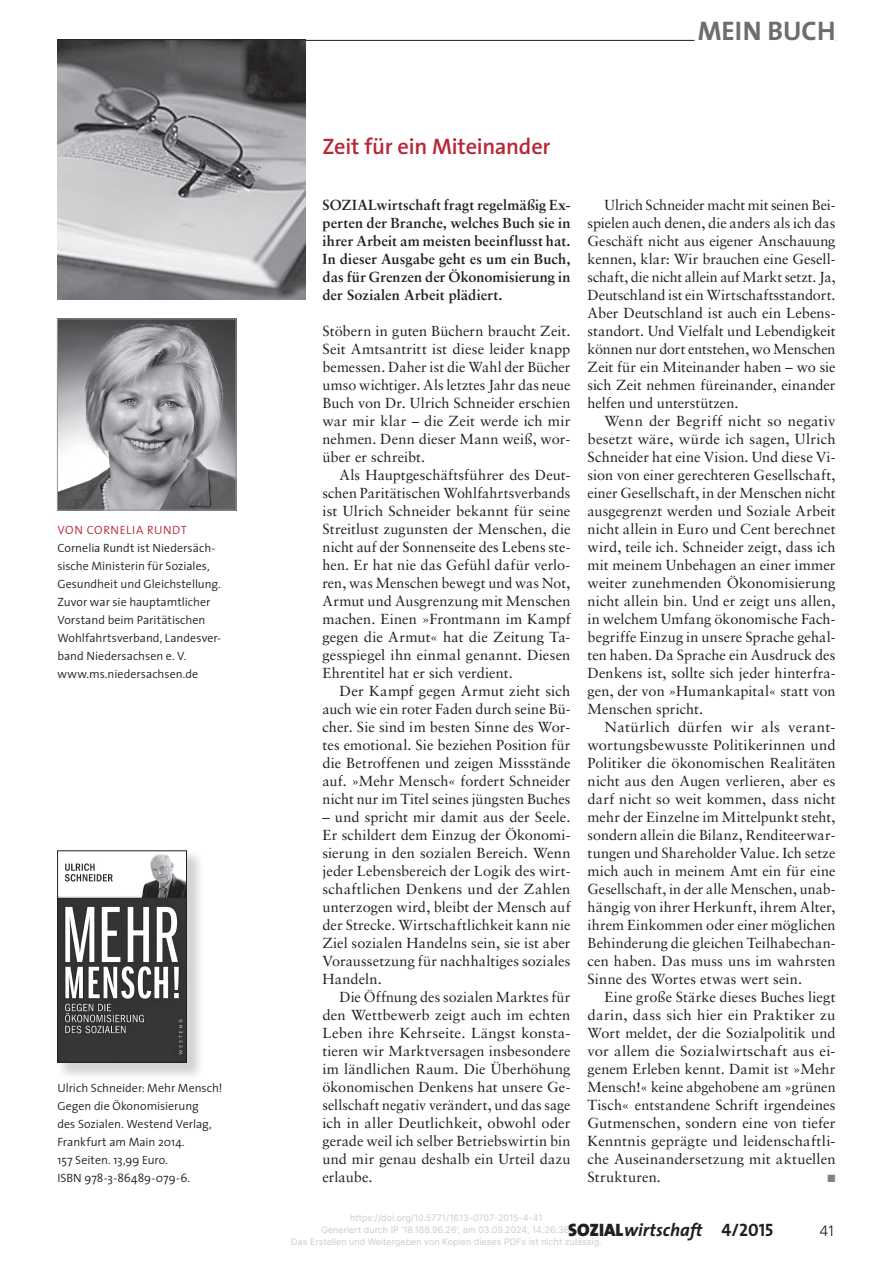
<style>
.page{position:relative;width:893px;height:1263px;background:#fff}
.page>*{position:absolute;margin:0;border:0;box-sizing:border-box;transform-origin:0 0}
.t1{font:27px "The Sans Bold Caps";color:#6c6d70}
.t2{font:600 22.5px "The Sans";letter-spacing:-.015em;color:#b72837}
.t3{font:italic 700 18px "The Sans";color:#231f20}
.t4{font:300 15px "Frutiger";color:#231f20}
.t5{font:14.55px/18px "Sabon LT Std";letter-spacing:.005em;color:#231f20;text-align:justify}
.t6{font:700 14.55px/18px "Sabon LT Std";letter-spacing:.01em;color:#231f20;text-align:justify}
.t7{font:300 12px/18px "The Sans";color:#231f20}
.t8{font:300 12px "The Sans";letter-spacing:.05em;color:#b72837}
.t9{font:10.5px "Zapf Dingbats";color:#808285}
.t10{font:9px/12px "Inter";color:#ccc;text-align:center}
.s1{font-weight:900;font-style:normal}
.s2{font-family:"The Sans Bold Caps";font-weight:400;font-style:normal}
</style>
<div class="page">
<hr style="left:57px;top:40px;width:779px;height:1px;background:#231f20">
<hr style="left:694px;top:38px;width:142px;height:3px;background:#fff">
<img style="left:57px;top:40px;width:248px;height:260px">
<img style="left:59px;top:321px;width:175px;height:187px">
<div style="left:57px;top:319px;width:179px;height:191px;border:1px solid #939598"></div>
<img style="left:57px;top:850px;width:143px;height:226px">
<img style="left:59px;top:853px;width:126px;height:207px">
<div style="left:57px;top:851px;width:130px;height:211px;border:1px solid #231f20"></div>
<p class="t8" style="left:57px;top:520px;width:131px">VON CORNELIA RUNDT</p>
<p class="t7" style="left:57px;top:539px;width:165px">Cornelia Rundt ist Niedersäch&shy;sische Ministerin für Soziales,<br>Gesundheit und Gleichstellung.<br>Zuvor war sie hauptamtlicher<br>Vorstand beim Paritätischen<br>Wohlfahrtsverband, Landesver&shy;band Niedersachsen e. V. www.ms.niedersachsen.de</p>
<p class="t7" style="left:57px;top:1079px;width:167px">Ulrich Schneider: Mehr Mensch!<br>Gegen die Ökonomisierung<br>des Sozialen. Westend Verlag,<br>Frankfurt am Main 2014.<br>157 Seiten. 13,99 Euro.<br>ISBN 978-3-86489-079-6.</p>
<h1 class="t1" style="left:698px;top:8px;width:139px">MEIN BUCH</h1>
<h2 class="t2" style="left:322px;top:128px;width:230px">Zeit für ein Miteinander</h2>
<p class="t6" style="left:322px;top:196px;width:250px">SOZIALwirtschaft fragt regelmäßig Ex&shy;perten der Branche, welches Buch sie in ihrer Arbeit am meisten beeinflusst hat.<br>In dieser Ausgabe geht es um ein Buch, das für Grenzen der Ökonomisierung in der Sozialen Arbeit plädiert.</p>
<p class="t5" style="left:322px;top:322px;width:250px">Stöbern in guten Büchern braucht Zeit.<br>Seit Amtsantritt ist diese leider knapp bemessen. Daher ist die Wahl der Bücher umso wichtiger. Als letztes Jahr das neue Buch von Dr. Ulrich Schneider erschien war mir klar – die Zeit werde ich mir nehmen. Denn dieser Mann weiß, wor&shy;über er schreibt.</p>
<p class="t5" style="left:322px;top:466px;width:250px;text-indent:17px">Als Hauptgeschäftsführer des Deut&shy;schen Paritätischen Wohlfahrtsverbands ist Ulrich Schneider bekannt für seine Streitlust zugunsten der Menschen, die nicht auf der Sonnenseite des Lebens ste&shy;hen. Er hat nie das Gefühl dafür verlo&shy;ren, was Menschen bewegt und was Not, Armut und Ausgrenzung mit Menschen machen. Einen »Frontmann im Kampf gegen die Armut« hat die Zeitung Ta&shy;gesspiegel ihn einmal genannt. Diesen Ehrentitel hat er sich verdient.</p>
<p class="t5" style="left:322px;top:682px;width:250px;text-indent:17px">Der Kampf gegen Armut zieht sich auch wie ein roter Faden durch seine Bü&shy;cher. Sie sind im besten Sinne des Wor&shy;tes emotional. Sie beziehen Position für die Betroffenen und zeigen Missstände auf. »Mehr Mensch« fordert Schneider nicht nur im Titel seines jüngsten Buches</p>
<p class="t5" style="left:322px;top:808px;width:250px">– und spricht mir damit aus der Seele.<br>Er schildert dem Einzug der Ökonomi&shy;sierung in den sozialen Bereich. Wenn jeder Lebensbereich der Logik des wirt&shy;schaftlichen Denkens und der Zahlen unterzogen wird, bleibt der Mensch auf der Strecke. Wirtschaftlichkeit kann nie Ziel sozialen Handelns sein, sie ist aber Voraussetzung für nachhaltiges soziales Handeln.</p>
<p class="t5" style="left:322px;top:988px;width:250px;text-indent:17px">Die Öffnung des sozialen Marktes für den Wettbewerb zeigt auch im echten Leben ihre Kehrseite. Längst konsta&shy;tieren wir Marktversagen insbesondere im ländlichen Raum. Die Überhöhung ökonomischen Denkens hat unsere Ge&shy;sellschaft negativ verändert, und das sage ich in aller Deutlichkeit, obwohl oder gerade weil ich selber Betriebswirtin bin und mir genau deshalb ein Urteil dazu erlaube.</p>
<p class="t5" style="left:587px;top:196px;width:250px;text-indent:17px">Ulrich Schneider macht mit seinen Bei&shy;spielen auch denen, die anders als ich das Geschäft nicht aus eigener Anschauung kennen, klar: Wir brauchen eine Gesell&shy;schaft, die nicht allein auf Markt setzt. Ja, Deutschland ist ein Wirtschaftsstandort.<br>Aber Deutschland ist auch ein Lebens&shy;standort. Und Vielfalt und Lebendigkeit können nur dort entstehen, wo Menschen Zeit für ein Miteinander haben – wo sie sich Zeit nehmen füreinander, einander helfen und unterstützen.</p>
<p class="t5" style="left:587px;top:412px;width:250px;text-indent:17px">Wenn der Begriff nicht so negativ besetzt wäre, würde ich sagen, Ulrich Schneider hat eine Vision. Und diese Vi&shy;sion von einer gerechteren Gesellschaft, einer Gesellschaft, in der Menschen nicht ausgegrenzt werden und Soziale Arbeit nicht allein in Euro und Cent berechnet wird, teile ich. Schneider zeigt, dass ich mit meinem Unbehagen an einer immer weiter zunehmenden Ökonomisierung nicht allein bin. Und er zeigt uns allen, in welchem Umfang ökonomische Fach&shy;begriffe Einzug in unsere Sprache gehal&shy;ten haben. Da Sprache ein Ausdruck des Denkens ist, sollte sich jeder hinterfra&shy;gen, der von »Humankapital« statt von Menschen spricht.</p>
<p class="t5" style="left:587px;top:718px;width:250px;text-indent:17px">Natürlich dürfen wir als verant&shy;wortungsbewusste Politikerinnen und Politiker die ökonomischen Realitäten nicht aus den Augen verlieren, aber es darf nicht so weit kommen, dass nicht mehr der Einzelne im Mittelpunkt steht, sondern allein die Bilanz, Renditeerwar&shy;tungen und Shareholder Value. Ich setze mich auch in meinem Amt ein für eine Gesellschaft, in der alle Menschen, unab&shy;hängig von ihrer Herkunft, ihrem Alter, ihrem Einkommen oder einer möglichen Behinderung die gleichen Teilhabechan&shy;cen haben. Das muss uns im wahrsten Sinne des Wortes etwas wert sein.</p>
<p class="t5" style="left:587px;top:988px;width:250px;text-indent:17px">Eine große Stärke dieses Buches liegt darin, dass sich hier ein Praktiker zu Wort meldet, der die Sozialpolitik und vor allem die Sozialwirtschaft aus ei&shy;genem Erleben kennt. Damit ist »Mehr Mensch!« keine abgehobene am »grünen Tisch« entstandene Schrift irgendeines Gutmenschen, sondern eine von tiefer Kenntnis geprägte und leidenschaftli&shy;che Auseinandersetzung mit aktuellen Strukturen.</p>
<p class="t9" style="left:828px;top:1173px;width:9px">■</p>
<p class="t10" style="left:291px;top:1212px;width:312px">https://doi.org/10.5771/1613-0707-2015-4-41<br>Generiert durch IP '18.188.96.26', am 03.09.2024, 14:26:36.<br>Das Erstellen und Weitergeben von Kopien dieses PDFs ist nicht zulässig.</p>
<p class="t3" style="left:568px;top:1215px;width:207px"><span class="s1">SOZIAL</span> wirtschaft <span class="s2">4/2015</span></p>
<p class="t4" style="left:820px;top:1222px;width:17px">41</p>
</div>
